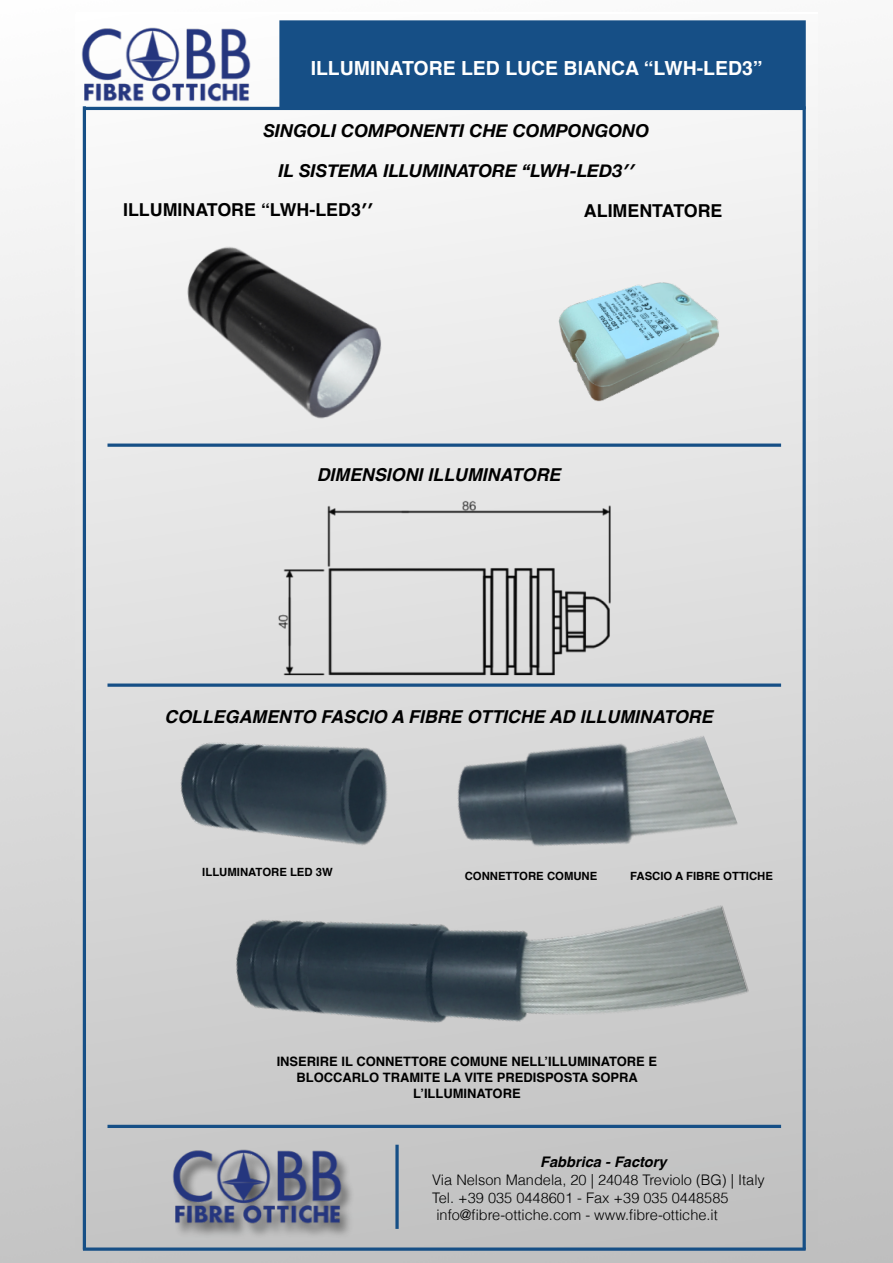
<style>
.page{position:relative;width:893px;height:1263px;background:#fff}
.page>*{position:absolute;margin:0;border:0;box-sizing:border-box;transform-origin:0 0}
.t1{font:700 19.5px "Helvetica";color:#fff}
.t2{font:italic 700 17.85px "Helvetica";color:#000}
.t3{font:italic 700 17.85px "Helvetica Neue";color:#000}
.t4{font:700 17.85px "Helvetica";color:#000}
.t5{font:300 14.55px/17.9px "Helvetica";color:#000}
.t6{font:italic 700 14.55px "Helvetica";color:#000}
.t7{font:700 12.9px/16.2px "Helvetica";color:#000;text-align:center}
.t8{font:700 11.4px "Helvetica";color:#000}
</style>
<div class="page">
<div style="left:76px;top:14px;width:741px;height:1239px;background:linear-gradient(to bottom,#fcfcfc,#b4b7ba)"></div>
<div style="left:279px;top:20px;width:527px;height:89px;background:#164f86"></div>
<hr style="left:84px;top:107px;width:721px;height:3px;background:#164f86">
<hr style="left:83px;top:106px;width:3px;height:1143px;background:#164f86">
<hr style="left:803px;top:106px;width:3px;height:1143px;background:#164f86">
<img style="left:76px;top:187px;width:354px;height:256px">
<img style="left:479px;top:224px;width:275px;height:205px">
<img style="left:76px;top:683px;width:716px;height:570px">
<img style="left:76px;top:443px;width:705px;height:746px">
<img style="left:81px;top:28px;width:171px;height:74px">
<img style="left:272px;top:464px;width:344px;height:242px">
<h1 class="t1" style="left:311px;top:52px;width:453px">ILLUMINATORE LED LUCE BIANCA “LWH-LED3”</h1>
<p class="t3" style="left:263px;top:116px;width:387px">SINGOLI COMPONENTI CHE COMPONGONO</p>
<p class="t3" style="left:279px;top:157px;width:357px">IL SISTEMA ILLUMINATORE “LWH-LED3′′</p>
<p class="t4" style="left:123px;top:196px;width:251px">ILLUMINATORE “LWH-LED3′′</p>
<p class="t4" style="left:584px;top:196px;width:140px">ALIMENTATORE</p>
<p class="t2" style="left:317px;top:460px;width:245px">DIMENSIONI ILLUMINATORE</p>
<p class="t2" style="left:165px;top:702px;width:550px">COLLEGAMENTO FASCIO A FIBRE OTTICHE AD ILLUMINATORE</p>
<p class="t8" style="left:202px;top:863px;width:132px">ILLUMINATORE LED 3W</p>
<p class="t8" style="left:465px;top:867px;width:134px">CONNETTORE COMUNE</p>
<p class="t8" style="left:630px;top:867px;width:144px">FASCIO A FIBRE OTTICHE</p>
<p class="t7" style="left:277px;top:1053px;width:382px">INSERIRE IL CONNETTORE COMUNE NELL’ILLUMINATORE E<br>BLOCCARLO TRAMITE LA VITE PREDISPOSTA SOPRA<br>L’ILLUMINATORE</p>
<p class="t6" style="left:540px;top:1150px;width:128px">Fabbrica - Factory</p>
<p class="t5" style="left:432px;top:1169px;width:334px">Via Nelson Mandela, 20 | 24048 Treviolo (BG) | Italy<br>Tel. +39 035 0448601 - Fax +39 035 0448585 info@fibre-ottiche.com - www.fibre-ottiche.it</p>
</div>
